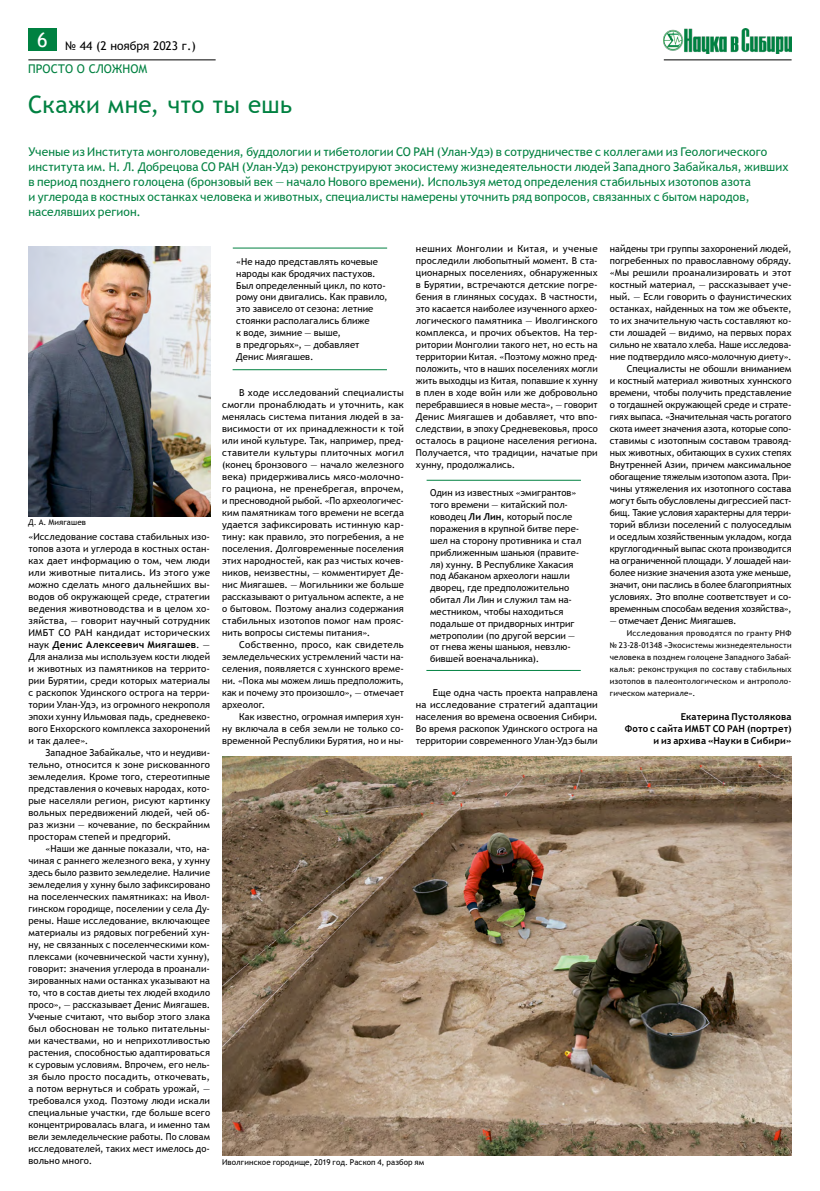
<style>
.page{position:relative;width:820px;height:1191px;background:#fff}
.page>*{position:absolute;margin:0;border:0;box-sizing:border-box;transform-origin:0 0}
.t1{font:24px "Trebuchet MS";letter-spacing:.01em;color:#008141}
.t2{font:12px/15px "Trebuchet MS";letter-spacing:.005em;color:#008141}
.t3{font:12px/22.3px "Trebuchet MS";color:#000}
.t4{font:9.5px/12px "Trebuchet MS";letter-spacing:.005em;color:#000;text-align:justify}
.t5{font:700 9.5px/12px "Trebuchet MS";letter-spacing:.02em;color:#000;text-align:right}
.t6{font:8px/12px "Trebuchet MS";letter-spacing:.02em;color:#000;text-align:justify}
.s1{color:#008141}
.s2{font-weight:700}
</style>
<div class="page">
<div style="left:28px;top:28px;width:29px;height:23px;background:#008141"></div>
<hr style="left:28px;top:60px;width:187px;height:1px;background:#000">
<img style="left:663px;top:28px;width:128px;height:25px">
<hr style="left:663px;top:60px;width:128px;height:1px;background:#000">
<img style="left:222px;top:756px;width:569px;height:400px">
<img style="left:28px;top:246px;width:182px;height:270px">
<hr style="left:233px;top:247px;width:154px;height:1px;background:#008141">
<hr style="left:232px;top:369px;width:155px;height:1px;background:#008141">
<hr style="left:426px;top:480px;width:154px;height:1px;background:#008141">
<hr style="left:426px;top:670px;width:154px;height:1px;background:#008141">
<p class="t3" style="left:28px;top:35px;width:169px;text-indent:9px"><sup>6</sup> № 44 (2 ноября 2023 г.)<br><span class="s1">ПРОСТО О СЛОЖНОМ</span></p>
<h1 class="t1" style="left:28px;top:90px;width:265px">Скажи мне, что ты ешь</h1>
<p class="t2" style="left:28px;top:144px;width:761px">Ученые из Института монголоведения, буддологии и тибетологии СО РАН (Улан-Удэ) в сотрудничестве с коллегами из Геологического института им. Н. Л. Добрецова СО РАН (Улан-Удэ) реконструируют экосистему жизнедеятельности людей Западного Забайкалья, живших в период позднего голоцена (бронзовый век — начало Нового времени). Используя метод определения стабильных изотопов азота<br>и углерода в костных останках человека и животных, специалисты намерены уточнить ряд вопросов, связанных с бытом народов, населявших регион.</p>
<p class="t6" style="left:28px;top:515px;width:59px">Д. А. Миягашев</p>
<p class="t4" style="left:28px;top:531px;width:183px">«Исследование состава стабильных изо&shy;топов азота и углерода в костных остан&shy;ках дает информацию о том, чем люди или животные питались. Из этого уже можно сделать много дальнейших вы&shy;водов об окружающей среде, стратегии ведения животноводства и в целом хо&shy;зяйства, — говорит научный сотрудник ИМБТ СО РАН кандидат исторических наук <span class="s2">Денис Алексеевич Миягашев</span>. — Для анализа мы используем кости людей и животных из памятников на террито&shy;рии Бурятии, среди которых материалы с раскопок Удинского острога на терри&shy;тории Улан-Удэ, из огромного некрополя эпохи хунну Ильмовая падь, средневеко&shy;вого Енхорского комплекса захоронений и так далее».</p>
<p class="t4" style="left:28px;top:747px;width:183px;text-indent:17px">Западное Забайкалье, что и неудиви&shy;тельно, относится к зоне рискованного земледелия. Кроме того, стереотипные представления о кочевых народах, кото&shy;рые населяли регион, рисуют картинку вольных передвижений людей, чей об&shy;раз жизни — кочевание, по бескрайним просторам степей и предгорий.</p>
<p class="t4" style="left:28px;top:843px;width:183px;text-indent:17px">«Наши же данные показали, что, на&shy;чиная с раннего железного века, у хунну здесь было развито земледелие. Наличие земледелия у хунну было зафиксировано на поселенческих памятниках: на Ивол&shy;гинском городище, поселении у села Ду&shy;рены. Наше исследование, включающее материалы из рядовых погребений хун&shy;ну, не связанных с поселенческими ком&shy;плексами (кочевнической части хунну), говорит: значения углерода в проанали&shy;зированных нами останках указывают на то, что в состав диеты тех людей входило просо», — рассказывает Денис Миягашев.<br>Ученые считают, что выбор этого злака был обоснован не только питательны&shy;ми качествами, но и неприхотливостью растения, способностью адаптироваться к суровым условиям. Впрочем, его нель&shy;зя было просто посадить, откочевать, а потом вернуться и собрать урожай, — требовался уход. Поэтому люди искали специальные участки, где больше всего концентрировалась влага, и именно там вели земледельческие работы. По словам исследователей, таких мест имелось до&shy;вольно много.</p>
<p class="t4" style="left:236px;top:255px;width:153px;text-align:left">«Не надо представлять кочевые народы как бродячих пастухов.<br>Был определенный цикл, по кото&shy;рому они двигались. Как правило, это зависело от сезона: летние стоянки располагались ближе<br>к воде, зимние — выше,<br>в предгорьях», — добавляет<br>Денис Миягашев.</p>
<p class="t4" style="left:222px;top:387px;width:183px;text-indent:17px">В ходе исследований специалисты смогли пронаблюдать и уточнить, как менялась система питания людей в за&shy;висимости от их принадлежности к той или иной культуре. Так, например, пред&shy;ставители культуры плиточных могил (конец бронзового — начало железного века) придерживались мясо-молочно&shy;го рациона, не пренебрегая, впрочем, и пресноводной рыбой. «По археологичес&shy;ким памятникам того времени не всегда удается зафиксировать истинную кар&shy;тину: как правило, это погребения, а не поселения. Долговременные поселения этих народностей, как раз чистых кочев&shy;ников, неизвестны, — комментирует Де&shy;нис Миягашев. — Могильники же больше рассказывают о ритуальном аспекте, а не о бытовом. Поэтому анализ содержания стабильных изотопов помог нам прояс&shy;нить вопросы системы питания».</p>
<p class="t4" style="left:222px;top:639px;width:183px;text-indent:17px">Собственно, просо, как свидетель земледельческих устремлений части на&shy;селения, появляется с хуннского време&shy;ни. «Пока мы можем лишь предположить, как и почему это произошло», — отмечает археолог.</p>
<p class="t4" style="left:222px;top:711px;width:183px;text-indent:17px">Как известно, огромная империя хун&shy;ну включала в себя земли не только со&shy;временной Республики Бурятия, но и ны-</p>
<p class="t4" style="left:416px;top:243px;width:183px">нешних Монголии и Китая, и ученые проследили любопытный момент. В ста&shy;ционарных поселениях, обнаруженных в Бурятии, встречаются детские погре&shy;бения в глиняных сосудах. В частности, это касается наиболее изученного архео&shy;логического памятника — Иволгинского комплекса, и прочих объектов. На тер&shy;ритории Монголии такого нет, но есть на территории Китая. «Поэтому можно пред&shy;положить, что в наших поселениях могли жить выходцы из Китая, попавшие к хунну в плен в ходе войн или же добровольно перебравшиеся в новые места», — говорит Денис Миягашев и добавляет, что впо&shy;следствии, в эпоху Средневековья, просо осталось в рационе населения региона.<br>Получается, что традиции, начатые при хунну, продолжались.</p>
<p class="t4" style="left:430px;top:487px;width:153px;text-align:left">Один из известных «эмигрантов» того времени — китайский пол&shy;ководец <span class="s2">Ли Лин</span>, который после поражения в крупной битве пере&shy;шел на сторону противника и стал приближенным шаньюя (правите&shy;ля) хунну. В Республике Хакасия под Абаканом археологи нашли дворец, где предположительно обитал Ли Лин и служил там на&shy;местником, чтобы находиться подальше от придворных интриг метрополии (по другой версии — от гнева жены шаньюя, невзлю&shy;бившей военачальника).</p>
<p class="t4" style="left:416px;top:687px;width:183px;text-indent:17px">Еще одна часть проекта направлена на исследование стратегий адаптации населения во времена освоения Сибири.<br>Во время раскопок Удинского острога на территории современного Улан-Удэ были</p>
<p class="t6" style="left:222px;top:1155px;width:204px">Иволгинское городище, 2019 год. Раскоп 4, разбор ям</p>
<p class="t4" style="left:609px;top:243px;width:183px;text-align:right">найдены три группы захоронений людей, погребенных по православному обряду. «Мы решили проанализировать и этот костный материал, — рассказывает уче&shy;ный. — Если говорить о фаунистических останках, найденных на том же объекте, то их значительную часть составляют ко&shy;сти лошадей — видимо, на первых порах сильно не хватало хлеба. Наше исследова&shy;ние подтвердило мясо-молочную диету».<br>Специалисты не обошли вниманием<br>и костный материал животных хуннского времени, чтобы получить представление о тогдашней окружающей среде и страте&shy;гиях выпаса. «Значительная часть рогатого скота имеет значения азота, которые сопо&shy;ставимы с изотопным составом травояд&shy;ных животных, обитающих в сухих степях Внутренней Азии, причем максимальное обогащение тяжелым изотопом азота. При&shy;чины утяжеления их изотопного состава могут быть обусловлены дигрессией паст&shy;бищ. Такие условия характерны для терри&shy;торий вблизи поселений с полуоседлым и оседлым хозяйственным укладом, когда круглогодичный выпас скота производится на ограниченной площади. У лошадей наи&shy;более низкие значения азота уже меньше, значит, они паслись в более благоприятных условиях. Это вполне соответствует и со&shy;временным способам ведения хозяйства»,</p>
<p class="t4" style="left:609px;top:615px;width:128px">— отмечает Денис Миягашев.</p>
<p class="t6" style="left:609px;top:627px;width:183px;text-indent:17px">Исследования проводятся по гранту РНФ № 23-28-01348 «Экосистемы жизнедеятельности человека в позднем голоцене Западного Забай&shy;калья: реконструкция по составу стабильных изотопов в палеонтологическом и антрополо&shy;гическом материале».</p>
<p class="t5" style="left:624px;top:711px;width:168px">Екатерина Пустолякова<br>Фото с сайта ИМБТ СО РАН (портрет) и из архива «Науки в Сибири»</p>
</div>
